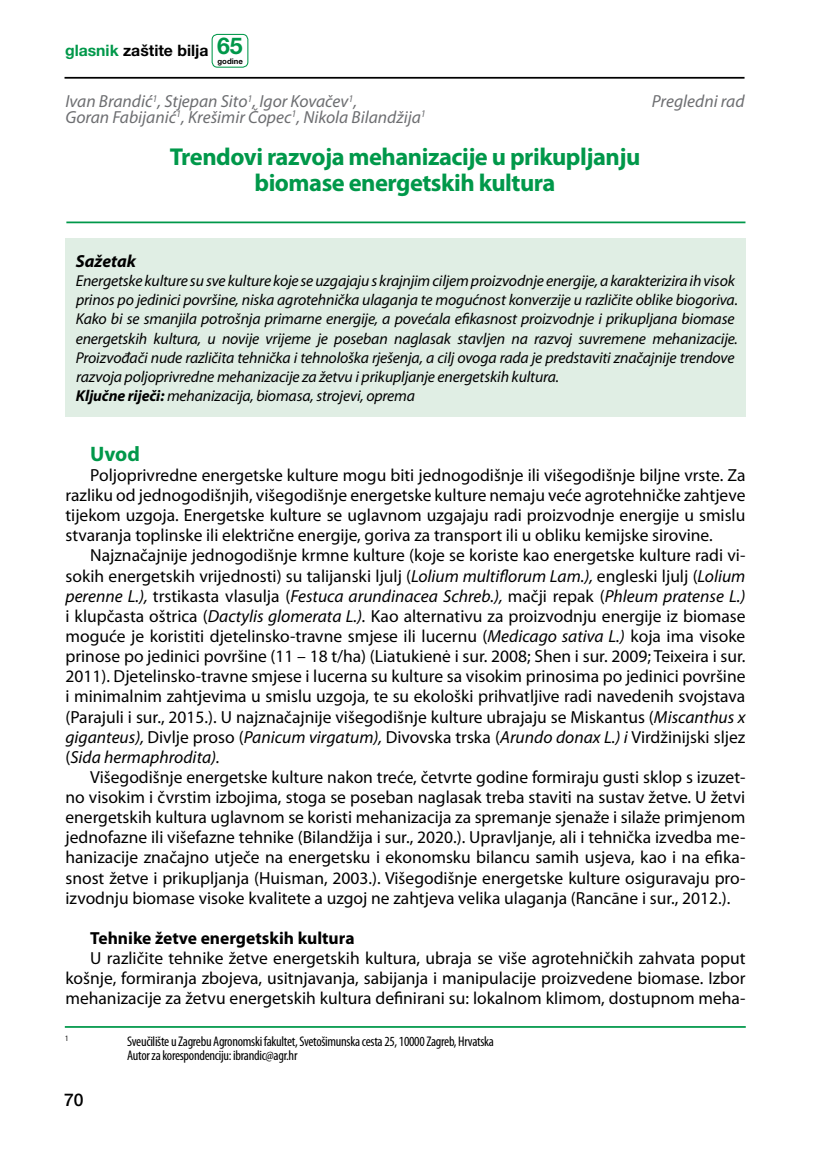
<style>
.page{position:relative;width:819px;height:1166px;background:#fff}
.page>*{position:absolute;margin:0;border:0;box-sizing:border-box;transform-origin:0 0}
.t1{font:700 24.5px/26.2px "Myriad Pro";letter-spacing:-.02em;color:#00984a;text-align:center}
.t2{font:700 21px "Myriad Pro";color:#00984a}
.t3{font:17.5px/20.1px "Myriad Pro";color:#000;text-align:justify}
.t4{font:italic 17.5px "Myriad Pro";color:#6d6e71}
.t5{font:700 17.5px "Myriad Pro";color:#000}
.t6{font:italic 700 17.5px "Myriad Pro";color:#000}
.t7{font:500 17.5px "Helvetica Neue LT Pro";color:#000}
.t8{font:italic 15.75px/19.2px "Myriad Pro";letter-spacing:-.01em;color:#000}
.t9{font:700 15.75px "Helvetica Neue LT Pro";color:#000}
.t10{font:condensed 14px/14px "Myriad Pro";letter-spacing:-.02em;color:#000}
.t11{font:condensed 8.22px "Myriad Pro";color:#000}
.t12{font:700 7.7px "Helvetica Neue LT Pro";color:#000}
.s1{color:#00984a}
.s2{font-size:23.1px;color:#00984a}
.s3{font-weight:700}
.s4{font-style:italic}
</style>
<div class="page">
<hr style="left:64px;top:77px;width:680px;height:2px;background:#000">
<div style="left:211px;top:34px;width:37px;height:34px;border:1px solid #00984a;border-radius:5px"></div>
<div style="left:65px;top:238px;width:680px;height:179px;background:#e0eee4"></div>
<hr style="left:65px;top:1026px;width:680px;height:2px;background:#00984a">
<hr style="left:66px;top:221px;width:679px;height:2px;background:#00984a">
<p class="t9" style="left:65px;top:41px;width:179px"><span class="s1">glasnik</span> zaštite bilja <span class="s2">65</span></p>
<p class="t12" style="left:217px;top:56px;width:27px">godine</p>
<p class="t4" style="left:65px;top:91px;width:293px">Ivan Brandić<sup>1</sup>, Stjepan Sito<sup>1</sup>, Igor Kovačev<sup>1</sup>,</p>
<p class="t4" style="left:652px;top:91px;width:94px">Pregledni rad</p>
<p class="t4" style="left:65px;top:106px;width:362px">Goran Fabijanić<sup>1</sup>, Krešimir Čopec<sup>1</sup>, Nikola Bilandžija<sup>1</sup></p>
<h1 class="t1" style="left:170px;top:143px;width:472px">Trendovi razvoja mehanizacije u prikupljanju biomase energetskih kultura</h1>
<p class="t6" style="left:76px;top:249px;width:62px">Sažetak</p>
<p class="t8" style="left:76px;top:271px;width:663px">Energetske kulture su sve kulture koje se uzgajaju s krajnjim ciljem proizvodnje energije, a karakterizira ih visok prinos po jedinici površine, niska agrotehnička ulaganja te mogućnost konverzije u različite oblike biogoriva.<br>Kako bi se smanjila potrošnja primarne energije, a povećala efikasnost proizvodnje i prikupljana biomase energetskih kultura, u novije vrijeme je poseban naglasak stavljen na razvoj suvremene mehanizacije.<br>Proizvođači nude različita tehnička i tehnološka rješenja, a cilj ovoga rada je predstaviti značajnije trendove razvoja poljoprivredne mehanizacije za žetvu i prikupljanje energetskih kultura.<br><span class="s3">Ključne riječi:</span> mehanizacija, biomasa, strojevi, oprema</p>
<p class="t2" style="left:90px;top:440px;width:51px">Uvod</p>
<p class="t3" style="left:65px;top:465px;width:681px;text-indent:25px">Poljoprivredne energetske kulture mogu biti jednogodišnje ili višegodišnje biljne vrste. Za razliku od jednogodišnjih, višegodišnje energetske kulture nemaju veće agrotehničke zahtjeve tijekom uzgoja. Energetske kulture se uglavnom uzgajaju radi proizvodnje energije u smislu stvaranja toplinske ili električne energije, goriva za transport ili u obliku kemijske sirovine.</p>
<p class="t3" style="left:65px;top:545px;width:681px;text-indent:25px">Najznačajnije jednogodišnje krmne kulture (koje se koriste kao energetske kulture radi vi&shy;sokih energetskih vrijednosti) su talijanski ljulj (<span class="s4">Lolium multiflorum Lam.),</span> engleski ljulj (<span class="s4">Lolium perenne L.),</span> trstikasta vlasulja (<span class="s4">Festuca arundinacea Schreb.),</span> mačji repak (<span class="s4">Phleum pratense L.) </span>i klupčasta oštrica (<span class="s4">Dactylis glomerata L.).</span> Kao alternativu za proizvodnju energije iz biomase moguće je koristiti djetelinsko-travne smjese ili lucernu (<span class="s4">Medicago sativa L.)</span> koja ima visoke prinose po jedinici površine (11 – 18 t/ha) (Liatukienė i sur. 2008; Shen i sur. 2009; Teixeira i sur.<br>2011). Djetelinsko-travne smjese i lucerna su kulture sa visokim prinosima po jedinici površine i minimalnim zahtjevima u smislu uzgoja, te su ekološki prihvatljive radi navedenih svojstava (Parajuli i sur., 2015.). U najznačajnije višegodišnje kulture ubrajaju se Miskantus (<span class="s4">Miscanthus x giganteus),</span> Divlje proso (<span class="s4">Panicum virgatum),</span> Divovska trska (<span class="s4">Arundo donax L.) i</span> Virdžinijski sljez (<span class="s4">Sida hermaphrodita).</span></p>
<p class="t3" style="left:65px;top:767px;width:681px;text-indent:25px">Višegodišnje energetske kulture nakon treće, četvrte godine formiraju gusti sklop s izuzet&shy;no visokim i čvrstim izbojima, stoga se poseban naglasak treba staviti na sustav žetve. U žetvi energetskih kultura uglavnom se koristi mehanizacija za spremanje sjenaže i silaže primjenom jednofazne ili višefazne tehnike (Bilandžija i sur., 2020.). Upravljanje, ali i tehnička izvedba me&shy;hanizacije značajno utječe na energetsku i ekonomsku bilancu samih usjeva, kao i na efika&shy;snost žetve i prikupljanja (Huisman, 2003.). Višegodišnje energetske kulture osiguravaju pro&shy;izvodnju biomase visoke kvalitete a uzgoj ne zahtjeva velika ulaganja (Rancāne i sur., 2012.).</p>
<p class="t5" style="left:90px;top:926px;width:266px">Tehnike žetve energetskih kultura</p>
<p class="t3" style="left:65px;top:948px;width:681px;text-indent:25px">U različite tehnike žetve energetskih kultura, ubraja se više agrotehničkih zahvata poput košnje, formiranja zbojeva, usitnjavanja, sabijanja i manipulacije proizvedene biomase. Izbor mehanizacije za žetvu energetskih kultura definirani su: lokalnom klimom, dostupnom meha-</p>
<p class="t11" style="left:65px;top:1033px;width:5px">1</p>
<p class="t10" style="left:127px;top:1034px;width:368px">Sveučilište u Zagrebu Agronomski fakultet, Svetošimunska cesta 25, 10000 Zagreb, Hrvatska<br>Autor za korespondenciju: ibrandic@agr.hr</p>
<p class="t7" style="left:64px;top:1090px;width:21px">70</p>
</div>
